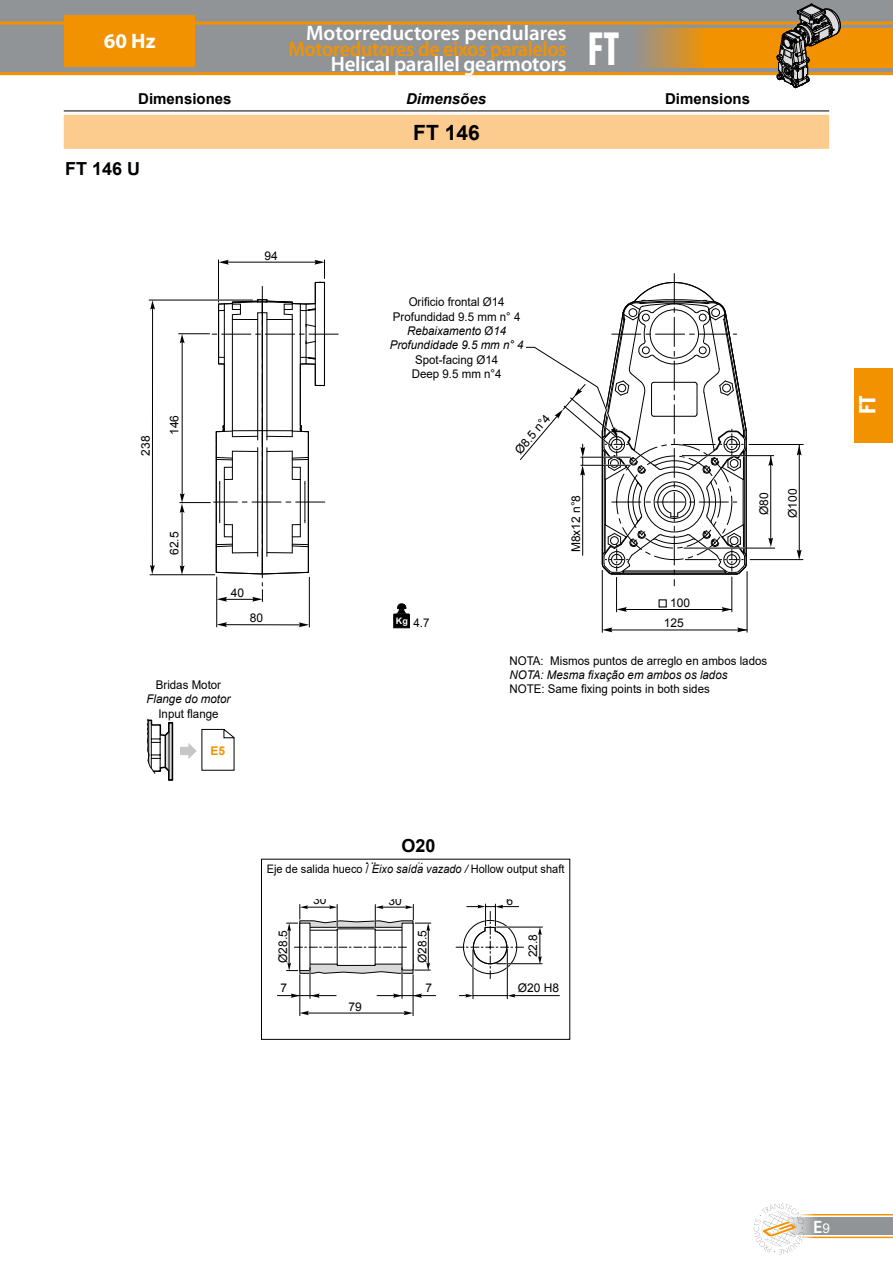
<style>
.page{position:relative;width:893px;height:1263px;background:#fff}
.page>*{position:absolute;margin:0;border:0;box-sizing:border-box;transform-origin:0 0}
.t1{font:700 condensed 45.3px "Futura BT";color:#fff;scale:.9 1}
.t2{font:700 condensed 22.5px "Futura BT";color:#fff;scale:1.08 1}
.t3{font:600 21px "Myriad Pro";letter-spacing:-.01em;color:#fff}
.t4{font:600 21px "Myriad Pro";letter-spacing:-.015em;color:#f39200;scale:.95 1}
.t5{font:700 21px "Arial";color:#000}
.t6{font:700 21px "Myriad Pro";color:#fff}
.t7{font:700 18px "Arial";color:#000}
.t8{font:600 18px "Myriad Pro";color:#fff}
.t9{font:700 15px "Arial";color:#000}
.t10{font:italic 700 15px "Arial";color:#000}
.t11{font:12px/14.4px "Arial";color:#000;text-align:center;scale:.96 1}
.t12{font:12px/20.4px "Arial";color:#000;text-align:center}
.t13{font:italic 12px "Arial";color:#000;scale:.96 1}
.t14{font:italic 12px/14.4px "Arial";color:#000}
.t15{font:700 12px "Arial";color:#f39200}
.t16{font:11.7px "Arial";color:#000;scale:.94 1}
.s1{font-style:italic}
.s2{font-family:"Arial";font-weight:400;font-size:13.5px}
</style>
<div class="page">
<div style="left:855px;top:368px;width:38px;height:74px;background:#f39200"></div>
<hr style="left:793px;top:1236px;width:100px;height:2px;background:#f39200">
<hr style="left:793px;top:1214px;width:100px;height:1px;background:#f39200">
<div style="left:785px;top:1217px;width:108px;height:18px;background:#919496"></div>
<svg style="left:754px;top:1203px;width:50px;height:51px"></svg>
<div style="left:0;top:0;width:893px;height:74px;background:#919496"></div>
<hr style="left:0;top:72px;width:893px;height:3px;background:#f39200">
<hr style="left:0;top:22px;width:893px;height:3px;background:#f39200">
<svg style="left:639px;top:28px;width:254px;height:40px;background:#e29219"></svg>
<svg style="left:776px;top:4px;width:68px;height:85px"></svg>
<div style="left:64px;top:15px;width:131px;height:51px;background:#f39200"></div>
<hr style="left:64px;top:111px;width:765px;height:1px;background:#000">
<div style="left:64px;top:115px;width:765px;height:34px;background:#fccb8e;border:2px solid #fccb8e"></div>
<hr style="left:749px;top:444px;width:54px;height:1px;background:#000">
<hr style="left:750px;top:559px;width:53px;height:1px;background:#000">
<hr style="left:799px;top:444px;width:1px;height:107px;background:#000">
<svg style="left:797px;top:445px;width:5px;height:11px"></svg>
<svg style="left:797px;top:549px;width:5px;height:11px"></svg>
<hr style="left:682px;top:455px;width:92px;height:1px;background:#000">
<hr style="left:684px;top:548px;width:91px;height:1px;background:#000">
<hr style="left:770px;top:456px;width:1px;height:83px;background:#000">
<svg style="left:768px;top:456px;width:5px;height:10px"></svg>
<svg style="left:768px;top:537px;width:5px;height:11px"></svg>
<hr style="left:732px;top:577px;width:1px;height:35px;background:#000">
<hr style="left:616px;top:577px;width:1px;height:35px;background:#000">
<hr style="left:625px;top:609px;width:107px;height:1px;background:#000">
<svg style="left:722px;top:607px;width:10px;height:5px"></svg>
<svg style="left:617px;top:607px;width:10px;height:5px"></svg>
<hr style="left:747px;top:571px;width:1px;height:61px;background:#000">
<hr style="left:602px;top:570px;width:1px;height:63px;background:#000">
<hr style="left:609px;top:630px;width:138px;height:1px;background:#000">
<svg style="left:737px;top:627px;width:10px;height:5px"></svg>
<svg style="left:602px;top:627px;width:10px;height:5px"></svg>
<hr style="left:178px;top:333px;width:32px;height:1px;background:#000">
<hr style="left:179px;top:502px;width:32px;height:1px;background:#000">
<hr style="left:182px;top:342px;width:1px;height:153px;background:#000">
<svg style="left:180px;top:333px;width:5px;height:10px"></svg>
<hr style="left:150px;top:574px;width:65px;height:1px;background:#000">
<svg style="left:150px;top:565px;width:5px;height:10px"></svg>
<hr style="left:182px;top:511px;width:1px;height:56px;background:#000">
<svg style="left:180px;top:493px;width:5px;height:20px"></svg>
<svg style="left:180px;top:565px;width:5px;height:11px"></svg>
<hr style="left:216px;top:577px;width:1px;height:50px;background:#000">
<hr style="left:309px;top:577px;width:1px;height:50px;background:#000">
<hr style="left:225px;top:624px;width:76px;height:1px;background:#000">
<svg style="left:299px;top:622px;width:10px;height:5px"></svg>
<svg style="left:217px;top:622px;width:10px;height:5px"></svg>
<hr style="left:149px;top:300px;width:104px;height:1px;background:#000">
<hr style="left:152px;top:308px;width:1px;height:259px;background:#000">
<svg style="left:150px;top:299px;width:5px;height:11px"></svg>
<svg style="left:212px;top:260px;width:126px;height:342px"></svg>
<svg style="left:520px;top:274px;width:227px;height:312px"></svg>
<hr style="left:300px;top:975px;width:1px;height:41px;background:#000">
<hr style="left:413px;top:975px;width:1px;height:41px;background:#000">
<hr style="left:496px;top:963px;width:46px;height:1px;background:#000">
<hr style="left:497px;top:927px;width:45px;height:1px;background:#000">
<svg style="left:538px;top:927px;width:4px;height:37px"></svg>
<svg style="left:456px;top:904px;width:69px;height:75px"></svg>
<hr style="left:307px;top:1013px;width:99px;height:1px;background:#000">
<hr style="left:277px;top:995px;width:59px;height:1px;background:#000">
<svg style="left:311px;top:993px;width:9px;height:5px"></svg>
<svg style="left:291px;top:993px;width:9px;height:5px"></svg>
<hr style="left:377px;top:995px;width:59px;height:1px;background:#000">
<svg style="left:393px;top:993px;width:9px;height:5px"></svg>
<svg style="left:413px;top:993px;width:9px;height:5px"></svg>
<hr style="left:514px;top:995px;width:45px;height:1px;background:#000">
<hr style="left:402px;top:968px;width:1px;height:30px;background:#000">
<hr style="left:310px;top:968px;width:1px;height:30px;background:#000">
<hr style="left:473px;top:995px;width:34px;height:1px;background:#000">
<hr style="left:507px;top:949px;width:1px;height:50px;background:#000">
<hr style="left:473px;top:949px;width:1px;height:50px;background:#000">
<svg style="left:507px;top:994px;width:8px;height:3px"></svg>
<svg style="left:459px;top:994px;width:14px;height:3px"></svg>
<svg style="left:287px;top:904px;width:144px;height:73px"></svg>
<svg style="left:404px;top:1011px;width:9px;height:4px"></svg>
<svg style="left:300px;top:1011px;width:9px;height:4px"></svg>
<div style="left:261px;top:859px;width:309px;height:181px;border:1px solid #000"></div>
<svg style="left:393px;top:603px;width:17px;height:25px"></svg>
<svg style="left:147px;top:718px;width:27px;height:63px"></svg>
<svg style="left:180px;top:729px;width:55px;height:42px"></svg>
<div style="left:388px;top:297px;width:138px;height:81px;background:#fff"></div>
<h3 class="t6" style="left:104px;top:27px;width:53px">60 Hz</h3>
<h3 class="t3" style="left:306px;top:20px;width:262px">Motorreductores pendulares</h3>
<h3 class="t4" style="left:288px;top:35px;width:294px">Motoredutores de eixos paralelos</h3>
<h3 class="t3" style="left:331px;top:51px;width:237px">Helical parallel gearmotors</h3>
<h1 class="t1" style="left:587px;top:21px;width:37px">FT</h1>
<p class="t9" style="left:138px;top:89px;width:95px">Dimensiones</p>
<p class="t10" style="left:406px;top:89px;width:82px">Dimensões</p>
<p class="t9" style="left:665px;top:89px;width:87px">Dimensions</p>
<h3 class="t7" style="left:65px;top:156px;width:77px">FT 146 U</h3>
<p class="t12" style="left:265px;top:245px;width:15px">94</p>
<p class="t12" style="left:135px;top:456px;width:22px;rotate:-90deg">238</p>
<p class="t12" style="left:164px;top:435px;width:22px;rotate:-90deg">146</p>
<p class="t12" style="left:164px;top:555px;width:25px;rotate:-90deg">62.5</p>
<p class="t12" style="left:231px;top:582px;width:15px">40</p>
<p class="t12" style="left:250px;top:607px;width:15px">80</p>
<p class="t11" style="left:156px;top:677px;width:70px">Bridas Motor</p>
<p class="t13" style="left:147px;top:691px;width:89px">Flange do motor</p>
<p class="t11" style="left:158px;top:706px;width:64px">Input flange</p>
<p class="t15" style="left:211px;top:742px;width:16px">E5</p>
<h3 class="t5" style="left:413px;top:118px;width:68px">FT 146</h3>
<p class="t11" style="left:390px;top:295px;width:141px">Orificio frontal Ø14<br>Profundidad 9.5 mm n° 4<br><span class="s1">Rebaixamento</span> Ø<span class="s1">14<br>Profundidade 9.5 mm n° 4</span></p>
<p class="t11" style="left:412px;top:352px;width:95px;text-align:left">Spot-facing Ø14<br>Deep 9.5 mm n°4</p>
<p class="t12" style="left:427px;top:319px;width:92px;line-height:14.4px;text-align:left">Lamature Ø14<br>Prof. 9.5 mm n°4</p>
<p class="t14" style="left:427px;top:349px;width:95px">Spot-facing Ø14<br>Deep 9.5 mm n°4</p>
<p class="t11" style="left:396px;top:615px;width:36px"><sup>Kg</sup> 4.7</p>
<h3 class="t7" style="left:401px;top:833px;width:36px">O20</h3>
<p class="t12" style="left:509px;top:445px;width:49px;rotate:-49deg">Ø8.5 n°4</p>
<p class="t12" style="left:566px;top:552px;width:59px;rotate:-90deg">M8x12 n°8</p>
<p class="t12" style="left:664px;top:593px;width:28px">100<br>125</p>
<p class="t12" style="left:754px;top:515px;width:24px;rotate:-90deg">Ø80</p>
<p class="t12" style="left:782px;top:518px;width:31px;rotate:-90deg">Ø100</p>
<p class="t11" style="left:509px;top:653px;width:270px">NOTA: Mismos puntos de arreglo en ambos lados</p>
<p class="t13" style="left:509px;top:667px;width:229px">NOTA: Mesma fixação em ambos os lados</p>
<p class="t11" style="left:509px;top:682px;width:210px">NOTE: Same fixing points in both sides</p>
<p class="t11" style="left:363px;top:860px;width:100px">Albero uscita cavo</p>
<p class="t16" style="left:267px;top:860px;width:318px">Eje de salida hueco / <span class="s1">Eixo saída vazado /</span> Hollow output shaft</p>
<p class="t12" style="left:313px;top:889px;width:15px">30</p>
<p class="t12" style="left:388px;top:890px;width:15px">30</p>
<p class="t12" style="left:506px;top:891px;width:8px">6</p>
<p class="t12" style="left:273px;top:963px;width:34px;rotate:-90deg">Ø28.5</p>
<p class="t12" style="left:412px;top:963px;width:34px;rotate:-90deg">Ø28.5</p>
<p class="t12" style="left:281px;top:978px;width:8px">7</p>
<p class="t12" style="left:426px;top:978px;width:8px">7</p>
<p class="t12" style="left:348px;top:996px;width:15px">79</p>
<p class="t12" style="left:523px;top:957px;width:25px;rotate:-90deg">22.8</p>
<p class="t12" style="left:518px;top:978px;width:43px">Ø20 H8</p>
<h2 class="t2" style="left:854px;top:414px;width:19px;rotate:-90deg">FT</h2>
<h3 class="t8" style="left:813px;top:1215px;width:18px">E<span class="s2">9</span></h3>
</div>
